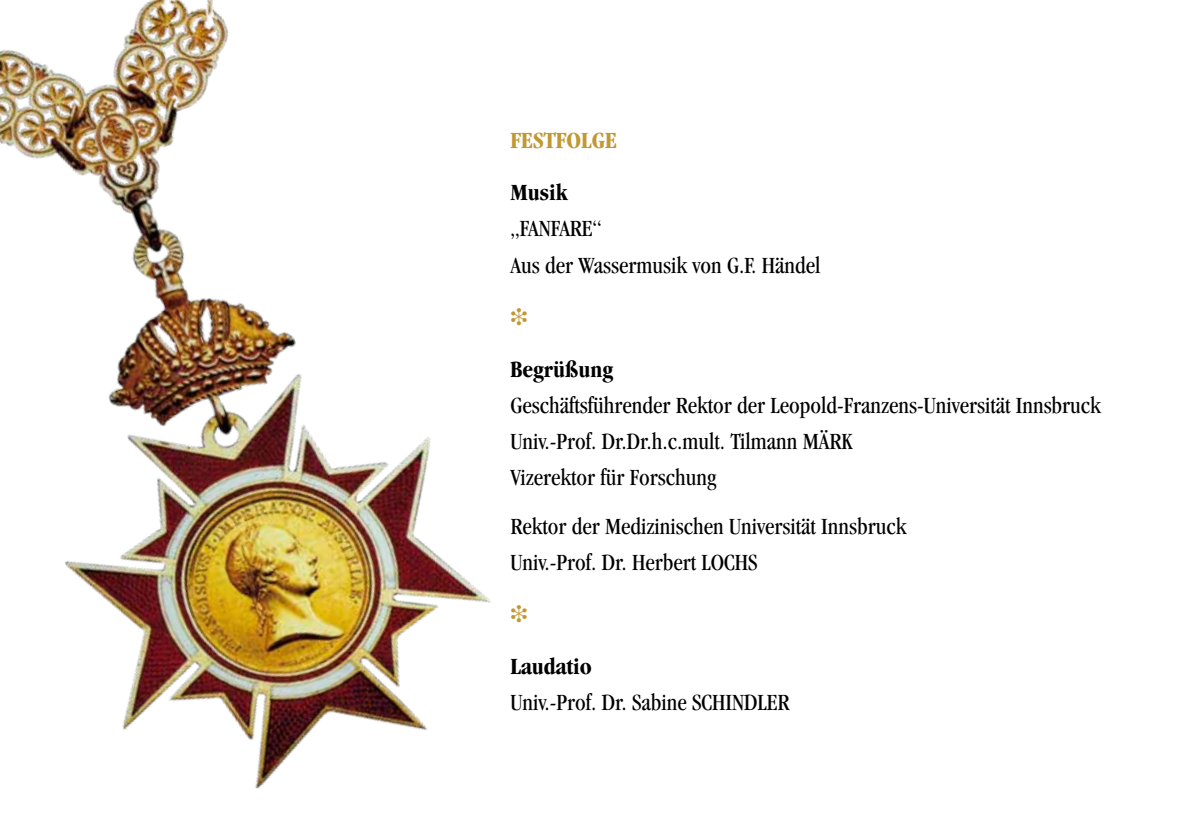
<style>
.page{position:relative;width:1191px;height:840px;background:#fff}
.page>*{position:absolute;margin:0;border:0;box-sizing:border-box;transform-origin:0 0}
.t1{font:condensed 24px/36px "Garamond";color:#000}
.t2{font:700 condensed 24px "Garamond";color:#000}
.t3{font:700 condensed 24px "Garamond";color:#c19831}
</style>
<div class="page">
<img style="left:0;top:0;width:491px;height:789px">
<p class="t3" style="left:510px;top:127px;width:108px">FESTFOLGE</p>
<p class="t2" style="left:510px;top:179px;width:59px">Musik</p>
<p class="t1" style="left:510px;top:210px;width:312px">„FANFARE“<br>Aus der Wassermusik von G.F. Händel</p>
<p class="t2" style="left:510px;top:355px;width:104px">Begrüßung</p>
<p class="t1" style="left:510px;top:386px;width:592px">Geschäftsführender Rektor der Leopold-Franzens-Universität Innsbruck<br>Univ.-Prof. Dr.Dr.h.c.mult. Tilmann MÄRK<br>Vizerektor für Forschung</p>
<p class="t1" style="left:510px;top:507px;width:397px">Rektor der Medizinischen Universität Innsbruck<br>Univ.-Prof. Dr. Herbert LOCHS</p>
<p class="t2" style="left:510px;top:652px;width:83px">Laudatio</p>
<p class="t1" style="left:510px;top:683px;width:281px">Univ.-Prof. Dr. Sabine SCHINDLER</p>
</div>
